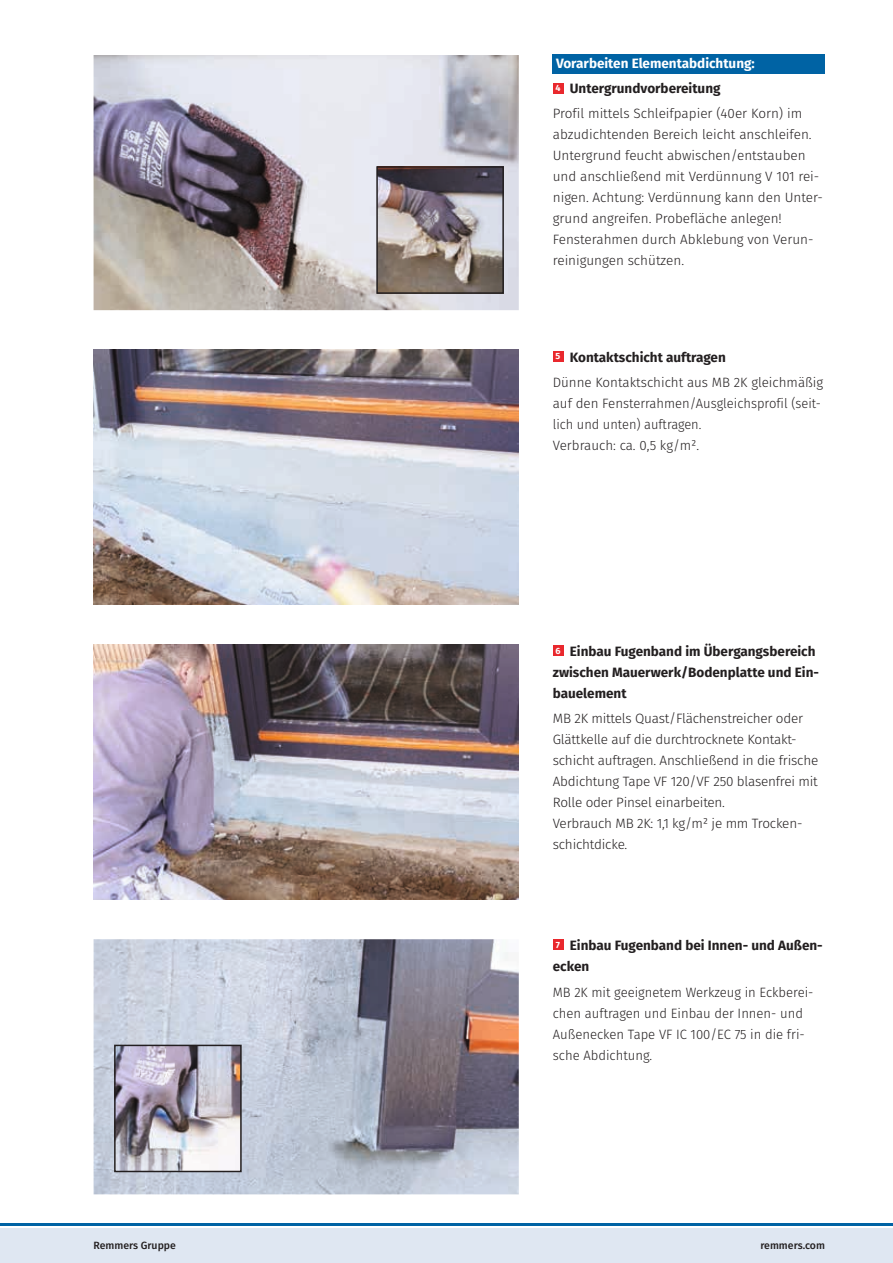
<style>
.page{position:relative;width:893px;height:1263px;background:#fff}
.page>*{position:absolute;margin:0;border:0;box-sizing:border-box;transform-origin:0 0}
.t1{font:300 13.5px/21px "Fira Sans";color:#231f20}
.t2{font:700 13.5px/21px "Fira Sans";color:#231f20}
.t3{font:700 13.5px "Fira Sans";color:#fff}
.t4{font:500 10.5px "Fira Sans";color:#231f20}
.t5{font:700 9px "Fira Sans";color:#fff}
</style>
<div class="page">
<hr style="left:0;top:1223px;width:893px;height:3px;background:#0063a4">
<div style="left:0;top:1228px;width:893px;height:35px;background:#dfe7f2"></div>
<img style="left:94px;top:939px;width:425px;height:255px">
<img style="left:94px;top:55px;width:425px;height:255px">
<img style="left:94px;top:350px;width:425px;height:255px">
<img style="left:94px;top:644px;width:425px;height:255px">
<div style="left:553px;top:54px;width:272px;height:19px;background:#0063a4"></div>
<div style="left:553px;top:83px;width:10px;height:10px;background:#e9282d"></div>
<div style="left:553px;top:351px;width:10px;height:10px;background:#e9282d"></div>
<div style="left:553px;top:645px;width:10px;height:11px;background:#e9282d"></div>
<div style="left:553px;top:940px;width:10px;height:10px;background:#e9282d"></div>
<img style="left:379px;top:169px;width:122px;height:122px">
<div style="left:376px;top:166px;width:128px;height:128px;border:2px solid #231f20"></div>
<img style="left:117px;top:1048px;width:122px;height:121px">
<div style="left:114px;top:1045px;width:128px;height:127px;border:2px solid #231f20"></div>
<p class="t3" style="left:556px;top:52px;width:200px">Vorarbeiten Elementabdichtung:</p>
<p class="t2" style="left:570px;top:77px;width:152px">Untergrundvorbereitung</p>
<p class="t1" style="left:553px;top:103px;width:272px">Profil mittels Schleifpapier (40er Korn) im abzudichtenden Bereich leicht anschleifen.<br>Untergrund feucht abwischen/entstauben und anschließend mit Verdünnung V 101 rei&shy;nigen. Achtung: Verdünnung kann den Unter&shy;grund angreifen. Probefläche anlegen!<br>Fensterahmen durch Abklebung von Verun&shy;reinigungen schützen.</p>
<p class="t5" style="left:555px;top:80px;width:7px">4</p>
<p class="t2" style="left:570px;top:346px;width:158px">Kontaktschicht auftragen</p>
<p class="t1" style="left:553px;top:372px;width:272px">Dünne Kontaktschicht aus MB 2K gleichmäßig auf den Fen sterrahmen/Ausgleichsprofil (seit&shy;lich und unten) auftragen.<br>Verbrauch: ca. 0,5 kg/m².</p>
<p class="t5" style="left:556px;top:348px;width:6px">5</p>
<p class="t2" style="left:553px;top:640px;width:268px;text-indent:17px">Einbau Fugenband im Übergangsbereich zwischen Mauerwerk/Bodenplatte und Ein&shy;bauelement</p>
<p class="t1" style="left:553px;top:708px;width:267px">MB 2K mittels Quast/Flächenstreicher oder Glättkelle auf die durchtrocknete Kontakt&shy;schicht auftragen. Anschließend in die frische Abdichtung Tape VF 120/VF 250 blasenfrei mit Rolle oder Pinsel einarbeiten.<br>Verbrauch MB 2K: 1,1 kg/m² je mm Trocken&shy;schichtdicke.</p>
<p class="t5" style="left:555px;top:643px;width:7px">6</p>
<p class="t2" style="left:553px;top:934px;width:271px;text-indent:17px">Einbau Fugenband bei Innen- und Außen&shy;ecken</p>
<p class="t1" style="left:553px;top:981px;width:262px">MB 2K mit geeignetem Werkzeug in Eckberei&shy;chen auftragen und Einbau der Innen- und Außenecken Tape VF IC 100/EC 75 in die fri&shy;sche Abdichtung.</p>
<p class="t5" style="left:556px;top:937px;width:6px">7</p>
<p class="t4" style="left:94px;top:1237px;width:84px">Remmers Gruppe</p>
<p class="t4" style="left:760px;top:1237px;width:66px">remmers.com</p>
</div>
